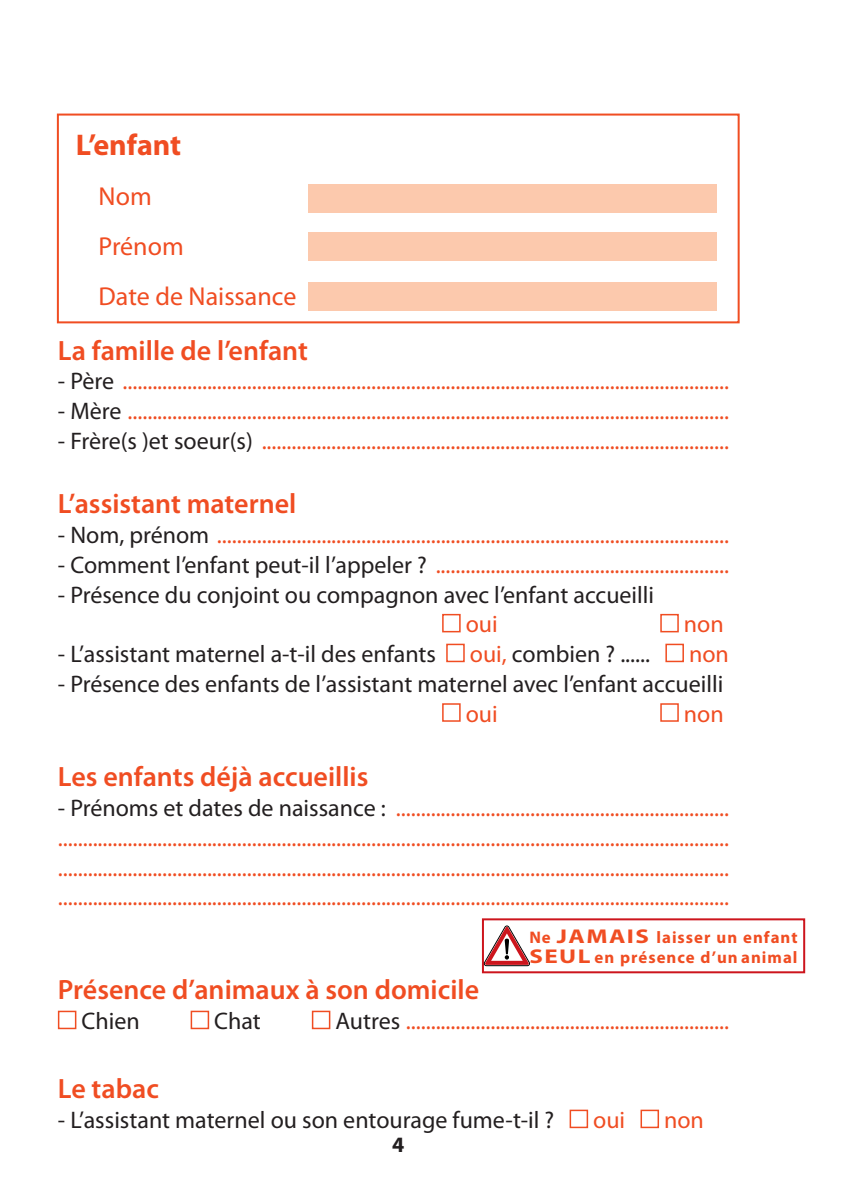
<style>
.page{position:relative;width:852px;height:1191px;background:#fff}
.page>*{position:absolute;margin:0;border:0;box-sizing:border-box;transform-origin:0 0}
.t1{font:700 30px "Myriad Pro";color:#f04d22}
.t2{font:600 28px "Myriad Pro";color:#f04d22}
.t3{font:26px/50px "Myriad Pro";color:#f04d22}
.t4{font:24px/29.8px "Myriad Pro";color:#f04d22;text-align:justify}
.t5{font:24px "Myriad Pro";color:#231f20}
.t6{font:700 22px "Myriad Pro";color:#231f20}
.t7{font:700 16.8px/20px "Myriad Pro";letter-spacing:.06em;color:#f04d22}
.s1{color:#231f20}
.s2{color:#f04d22}
.s3{font-size:20px}
</style>
<div class="page">
<div style="left:442px;top:614px;width:18px;height:18px;border:2px solid #f04d22"></div>
<div style="left:660px;top:614px;width:18px;height:18px;border:2px solid #f04d22"></div>
<div style="left:446px;top:644px;width:18px;height:18px;border:2px solid #f04d22"></div>
<div style="left:665px;top:644px;width:19px;height:18px;border:2px solid #f04d22"></div>
<div style="left:442px;top:703px;width:18px;height:19px;border:2px solid #f04d22"></div>
<div style="left:660px;top:703px;width:18px;height:19px;border:2px solid #f04d22"></div>
<div style="left:58px;top:1010px;width:18px;height:19px;border:2px solid #f04d22"></div>
<div style="left:191px;top:1010px;width:18px;height:19px;border:2px solid #f04d22"></div>
<div style="left:312px;top:1010px;width:18px;height:19px;border:2px solid #f04d22"></div>
<div style="left:569px;top:1109px;width:19px;height:19px;border:2px solid #f04d22"></div>
<div style="left:640px;top:1109px;width:19px;height:19px;border:2px solid #f04d22"></div>
<div style="left:308px;top:185px;width:408px;height:28px;background:#fcc9ad"></div>
<div style="left:308px;top:233px;width:408px;height:28px;background:#fcc9ad"></div>
<div style="left:308px;top:283px;width:408px;height:28px;background:#fcc9ad"></div>
<div style="left:57px;top:114px;width:682px;height:209px;border:2px solid #f04d22"></div>
<div style="left:482px;top:918px;width:323px;height:55px;border:2px solid #cd151d"></div>
<svg style="left:484px;top:926px;width:45px;height:40px"></svg>
<p class="t1" style="left:76px;top:125px;width:107px">L’enfant</p>
<p class="t3" style="left:99px;top:171px;width:199px">Nom<br>Prénom<br>Date de Naissance</p>
<p class="t2" style="left:58px;top:332px;width:251px">La famille de l’enfant</p>
<p class="t4" style="left:58px;top:366px;width:672px"><span class="s1">- Père</span> ..........................................................................................................................</p>
<p class="t4" style="left:58px;top:396px;width:672px"><span class="s1">- Mère</span> .........................................................................................................................</p>
<p class="t4" style="left:58px;top:426px;width:672px"><span class="s1">- Frère(s )et soeur(s)</span> ..............................................................................................</p>
<p class="t2" style="left:58px;top:486px;width:240px">L’assistant maternel</p>
<p class="t4" style="left:58px;top:520px;width:672px"><span class="s1">- Nom, prénom</span> .......................................................................................................</p>
<p class="t4" style="left:58px;top:549px;width:672px"><span class="s1">- Comment l’enfant peut-il l’appeler ?</span> ...........................................................</p>
<p class="t5" style="left:58px;top:580px;width:597px">- Présence du conjoint ou compagnon avec l’enfant accueilli</p>
<p class="t4" style="left:465px;top:609px;width:34px">oui</p>
<p class="t4" style="left:683px;top:609px;width:41px">non</p>
<p class="t5" style="left:58px;top:639px;width:379px">- L’assistant maternel a-t-il des enfants</p>
<p class="t5" style="left:470px;top:639px;width:182px"><span class="s2">oui,</span> combien ? ......</p>
<p class="t4" style="left:689px;top:639px;width:41px">non</p>
<p class="t5" style="left:58px;top:669px;width:667px">- Présence des enfants de l’assistant maternel avec l’enfant accueilli</p>
<p class="t4" style="left:465px;top:698px;width:34px">oui</p>
<p class="t4" style="left:683px;top:698px;width:41px">non</p>
<p class="t2" style="left:58px;top:759px;width:312px">Les enfants déjà accueillis</p>
<p class="t4" style="left:58px;top:792px;width:672px"><span class="s1">- Prénoms et dates de naissance :</span> ................................................................... ....................................................................................................................................... ....................................................................................................................................... .......................................................................................................................................</p>
<p class="t7" style="left:529px;top:927px;width:270px">Ne <span class="s3">JAMAIS</span> laisser un enfant<br><span class="s3">SEUL</span> en présence d’un animal</p>
<p class="t2" style="left:58px;top:972px;width:423px">Présence d’animaux à son domicile</p>
<p class="t5" style="left:81px;top:1006px;width:60px">Chien</p>
<p class="t5" style="left:214px;top:1006px;width:48px">Chat</p>
<p class="t4" style="left:335px;top:1006px;width:395px"><span class="s1">Autres</span> .................................................................</p>
<p class="t2" style="left:58px;top:1071px;width:102px">Le tabac</p>
<p class="t5" style="left:58px;top:1105px;width:498px">- L’assistant maternel ou son entourage fume-t-il ?</p>
<p class="t4" style="left:593px;top:1105px;width:34px">oui</p>
<p class="t4" style="left:664px;top:1105px;width:41px">non</p>
<p class="t6" style="left:392px;top:1130px;width:14px">4</p>
</div>
